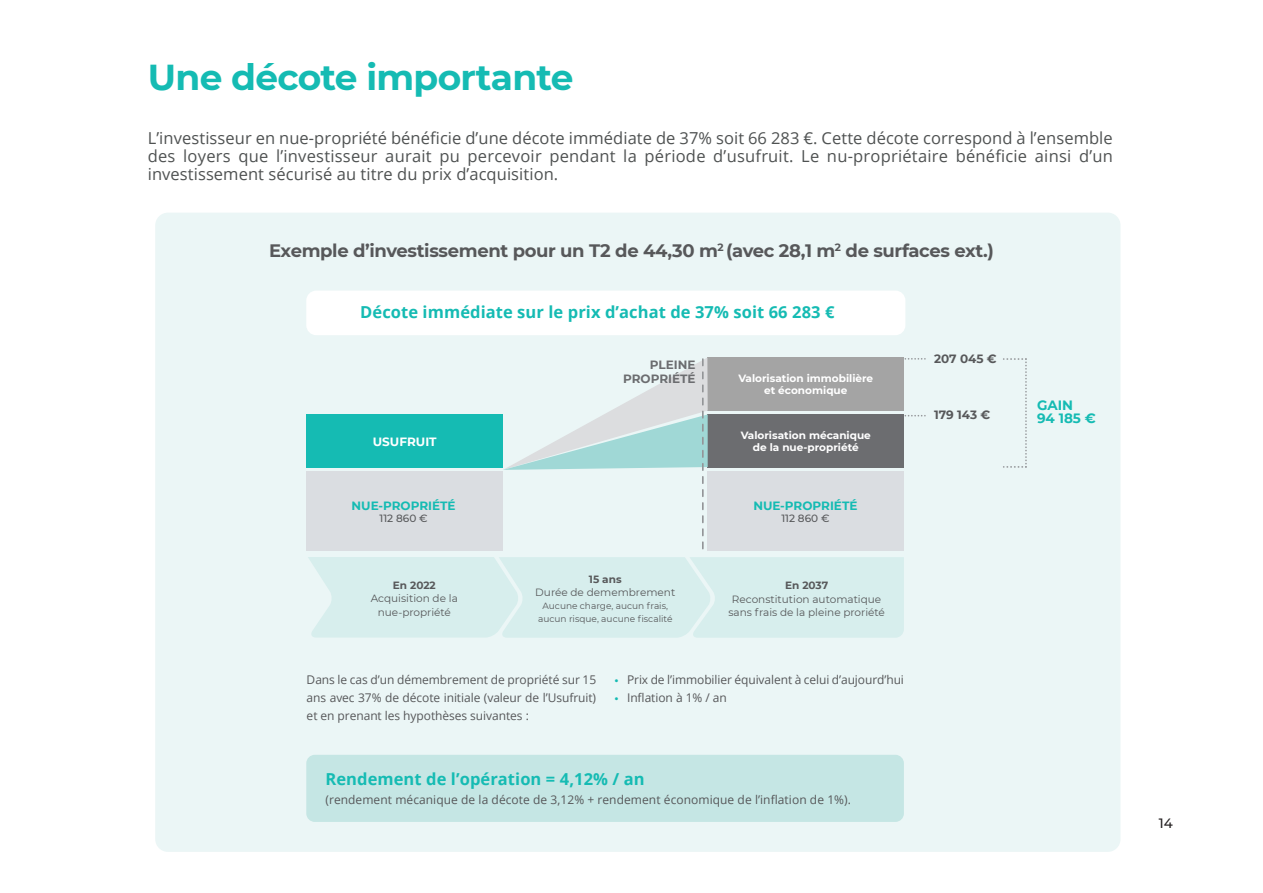
<style>
.page{position:relative;width:1263px;height:893px;background:#fff}
.page>*{position:absolute;margin:0;border:0;box-sizing:border-box;transform-origin:0 0}
.Titre1{font:700 36px "Montserrat";letter-spacing:-.02em;color:#15bbb3}
.Titre1-2{font:700 18px "Montserrat";letter-spacing:-.02em;color:#57585a}
.intro{font:16.5px/18px "Open Sans";letter-spacing:.005em;color:#4f5252;text-align:justify}
.paragraphe_1{font:700 16.5px "Open Sans";letter-spacing:.005em;color:#15bbb3}
.Titre1-3{font:700 13.5px "Montserrat";color:#15bbb3}
.t1{font:500 13.5px "Montserrat";color:#231f20}
.paragraphe_1-2{font:12px/18px "Open Sans";letter-spacing:-.005em;color:#57585a;text-align:justify}
.Titre1-4{font:700 12px "Montserrat";color:#15bbb3}
.Titre1-5{font:700 12px/13.5px "Montserrat";color:#6c6d70;text-align:right}
.Titre1-6{font:700 12px "Montserrat";color:#57585a}
.Titre1-7{font:700 12px "Montserrat";color:#fff}
.Titre1-8{font:10.5px/13.2px "Montserrat";color:#57585a;text-align:center}
.Titre1-9{font:700 10.5px/12px "Montserrat";color:#fff;text-align:center}
.Titre1-10{font:700 10.5px "Montserrat";color:#57585a}
.Titre1-11{font:500 10.5px "Montserrat";color:#57585a}
.Titre1-12{font:9px/13.2px "Montserrat";color:#57585a;text-align:center}
.s1{font-family:"Proxima Nova";font-size:13.5px;color:#15bbb3}
</style>
<div class="page">
<div style="left:155px;top:213px;width:965px;height:639px;background:#ebf6f6;border-radius:13px"></div>
<div style="left:307px;top:471px;width:196px;height:79px;background:#dadde1"></div>
<div style="left:306px;top:755px;width:598px;height:67px;background:#c5e6e4;border-radius:9px"></div>
<div style="left:307px;top:414px;width:196px;height:54px;background:#15bbb3"></div>
<div style="left:708px;top:357px;width:196px;height:54px;background:#a4a4a4"></div>
<div style="left:708px;top:471px;width:196px;height:79px;background:#dadde1"></div>
<div style="left:708px;top:414px;width:196px;height:54px;background:#6c6d70"></div>
<svg style="left:1004px;top:358px;width:23px;height:110px"></svg>
<div style="left:308px;top:292px;width:596px;height:42px;background:#fff;border-radius:9px"></div>
<div style="left:306px;top:291px;width:599px;height:44px;border:3px solid #fff;border-radius:9px"></div>
<svg style="left:905px;top:415px;width:21px;height:1px"></svg>
<svg style="left:905px;top:358px;width:21px;height:2px"></svg>
<svg style="left:503px;top:357px;width:205px;height:192px"></svg>
<div style="left:308px;top:557px;width:596px;height:81px;background:#d7eeed"></div>
<p class="Titre1" style="left:148px;top:51px;width:427px">Une décote importante</p>
<p class="intro" style="left:148px;top:129px;width:967px">L’investisseur en nue-propriété bénéficie d’une décote immédiate de 37% soit 66 283 €. Cette décote correspond à l’ensemble des loyers que l’investisseur aurait pu percevoir pendant la période d’usufruit. Le nu-propriétaire bénéficie ainsi d’un investissement sécurisé au titre du prix d’acquisition.</p>
<p class="Titre1-2" style="left:269px;top:238px;width:726px">Exemple d’investissement pour un T2 de 44,30 m<sup>2</sup> (avec 28,1 m<sup>2</sup> de surfaces ext.)</p>
<p class="paragraphe_1" style="left:360px;top:300px;width:476px">Décote immédiate sur le prix d’achat de 37% soit 66 283 €</p>
<p class="Titre1-7" style="left:373px;top:433px;width:65px">USUFRUIT</p>
<p class="Titre1-4" style="left:351px;top:497px;width:106px">NUE-PROPRIÉTÉ</p>
<p class="Titre1-11" style="left:379px;top:511px;width:50px">112 860 €</p>
<p class="Titre1-10" style="left:393px;top:578px;width:44px">En 2022</p>
<p class="Titre1-8" style="left:371px;top:592px;width:89px">Acquisition de la nue-propriété</p>
<p class="Titre1-5" style="left:623px;top:357px;width:74px">PLEINE<br>PROPRIÉTÉ</p>
<p class="Titre1-10" style="left:589px;top:571px;width:34px">15 ans</p>
<p class="Titre1-8" style="left:535px;top:585px;width:141px">Durée de demembrement</p>
<p class="Titre1-12" style="left:538px;top:599px;width:136px">Aucune charge, aucun frais, aucun risque, aucune fiscalité</p>
<p class="Titre1-9" style="left:738px;top:372px;width:136px">Valorisation immobilière et économique</p>
<p class="Titre1-9" style="left:741px;top:429px;width:132px">Valorisation mécanique de la nue-propriété</p>
<p class="Titre1-4" style="left:753px;top:497px;width:106px">NUE-PROPRIÉTÉ</p>
<p class="Titre1-11" style="left:781px;top:511px;width:50px">112 860 €</p>
<p class="Titre1-10" style="left:785px;top:578px;width:45px">En 2037</p>
<p class="Titre1-8" style="left:732px;top:592px;width:151px">Reconstitution automatique</p>
<p class="Titre1-8" style="left:728px;top:605px;width:158px">sans frais de la pleine proriété</p>
<p class="paragraphe_1-2" style="left:307px;top:670px;width:291px">Dans le cas d’un démembrement de propriété sur 15 ans avec 37% de décote initiale (valeur de l’Usufruit) et en prenant les hypothèses suivantes :</p>
<p class="paragraphe_1-2" style="left:614px;top:670px;width:291px"><span class="s1">•</span> Prix de l’immobilier équivalent à celui d’aujourd’hui</p>
<p class="paragraphe_1-2" style="left:614px;top:688px;width:114px"><span class="s1">•</span> Inflation à 1% / an</p>
<p class="paragraphe_1" style="left:325px;top:767px;width:321px">Rendement de l’opération = 4,12% / an</p>
<p class="paragraphe_1-2" style="left:325px;top:790px;width:527px">(rendement mécanique de la décote de 3,12% + rendement économique de l’inflation de 1%).</p>
<p class="Titre1-6" style="left:934px;top:350px;width:64px">207 045 €</p>
<p class="Titre1-6" style="left:934px;top:406px;width:58px">179 143 €</p>
<p class="Titre1-3" style="left:1037px;top:395px;width:38px">GAIN</p>
<p class="Titre1-3" style="left:1037px;top:408px;width:60px">94 185 €</p>
<p class="t1" style="left:1159px;top:814px;width:16px">14</p>
</div>
